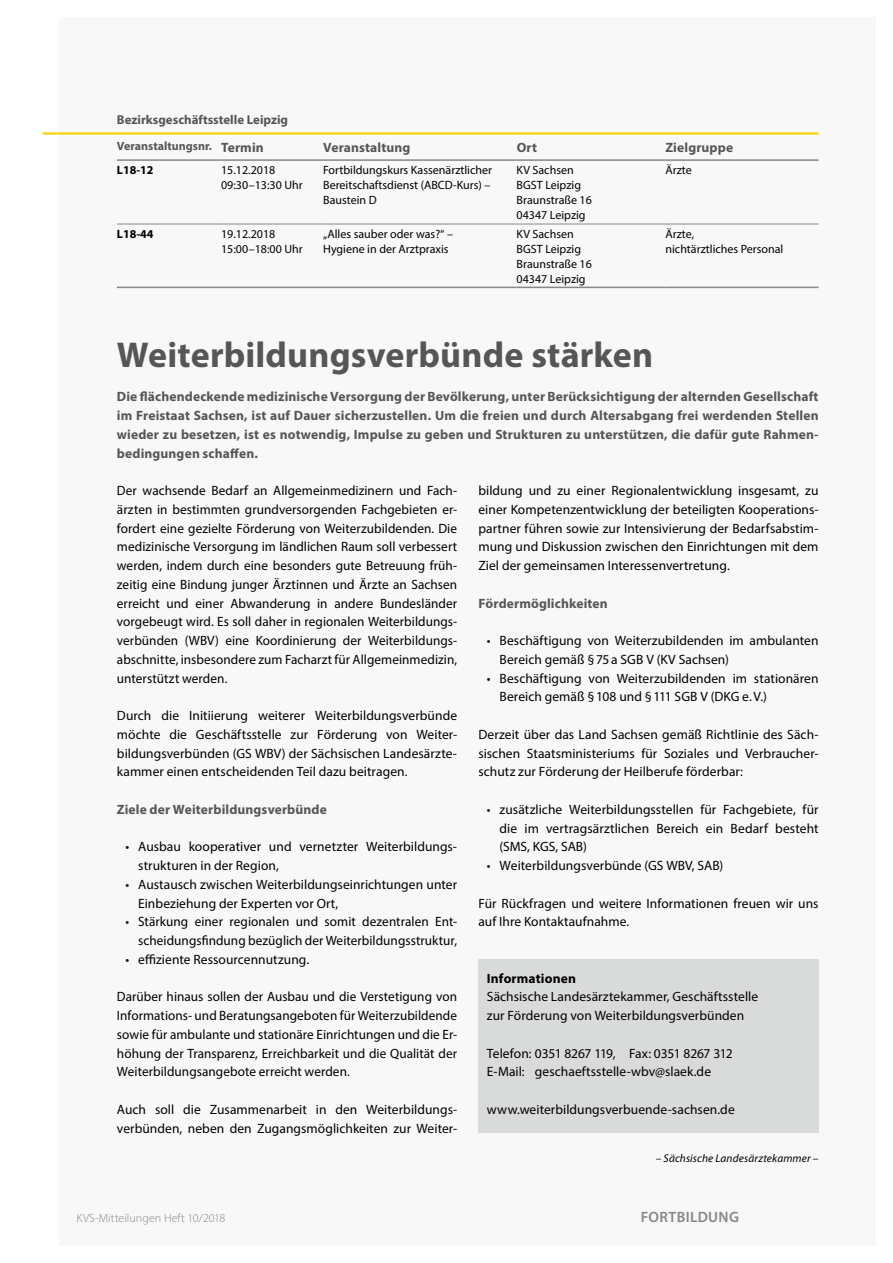
<style>
.page{position:relative;width:893px;height:1263px;background:#fff}
.page>*{position:absolute;margin:0;border:0;box-sizing:border-box;transform-origin:0 0}
.t1{font:700 36px "Myriad Pro";letter-spacing:.005em;color:#565655}
.t2{font:600 15px "Myriad Pro";letter-spacing:.025em;color:#868786}
.t3{font:13.5px/18.8px "Myriad Pro";letter-spacing:.005em;color:#000}
.t4{font:700 13.5px/18.8px "Myriad Pro";letter-spacing:.01em;color:#565655;text-align:justify}
.t5{font:700 13.5px "Myriad Pro";letter-spacing:.01em;color:#000}
.t6{font:700 12.9px "Myriad Pro";color:#565655}
.t7{font:12px/15px "Myriad Pro";color:#000}
.t8{font:300 12px "Myriad Pro";letter-spacing:.005em;color:#868786}
.t9{font:700 12px "Myriad Pro";color:#565655}
.t10{font:700 12px "Myriad Pro";color:#000}
.t11{font:italic 11.25px "Myriad Pro";letter-spacing:.015em;color:#000}
.s1{font-size:13.5px}
</style>
<div class="page">
<div style="left:60px;top:17px;width:816px;height:1229px;background:#f8f8f8"></div>
<hr style="left:117px;top:159px;width:104px;height:2px;background:#868786">
<hr style="left:221px;top:159px;width:102px;height:2px;background:#868786">
<hr style="left:323px;top:159px;width:194px;height:2px;background:#868786">
<hr style="left:517px;top:159px;width:148px;height:2px;background:#868786">
<hr style="left:665px;top:159px;width:154px;height:2px;background:#868786">
<hr style="left:117px;top:224px;width:104px;height:1px;background:#868786">
<hr style="left:221px;top:224px;width:102px;height:1px;background:#868786">
<hr style="left:323px;top:224px;width:194px;height:1px;background:#868786">
<hr style="left:517px;top:224px;width:148px;height:1px;background:#868786">
<hr style="left:665px;top:224px;width:154px;height:1px;background:#868786">
<hr style="left:117px;top:287px;width:104px;height:1px;background:#868786">
<hr style="left:221px;top:287px;width:102px;height:1px;background:#868786">
<hr style="left:323px;top:287px;width:194px;height:1px;background:#868786">
<hr style="left:517px;top:287px;width:148px;height:1px;background:#868786">
<hr style="left:665px;top:287px;width:154px;height:1px;background:#868786">
<hr style="left:43px;top:132px;width:776px;height:3px;background:#f6d300">
<div style="left:478px;top:959px;width:341px;height:174px;background:#d9dada"></div>
<p class="t6" style="left:117px;top:112px;width:173px">Bezirksgeschäftsstelle Leipzig</p>
<p class="t9" style="left:117px;top:139px;width:148px">Veranstaltungsnr. <span class="s1">Termin</span></p>
<p class="t4" style="left:323px;top:137px;width:89px">Veranstaltung</p>
<p class="t4" style="left:517px;top:137px;width:22px">Ort</p>
<p class="t4" style="left:665px;top:137px;width:69px">Zielgruppe</p>
<p class="t10" style="left:117px;top:162px;width:38px">L18-12</p>
<p class="t7" style="left:221px;top:163px;width:83px">15.12.2018<br>09:30–13:30 Uhr</p>
<p class="t7" style="left:323px;top:163px;width:170px">Fortbildungskurs Kassenärztlicher<br>Bereitschaftsdienst (ABCD-Kurs) –<br>Baustein D</p>
<p class="t7" style="left:517px;top:163px;width:77px">KV Sachsen<br>BGST Leipzig<br>Braunstraße 16<br>04347 Leipzig</p>
<p class="t7" style="left:665px;top:163px;width:28px">Ärzte</p>
<p class="t10" style="left:117px;top:226px;width:38px">L18-44</p>
<p class="t7" style="left:221px;top:226px;width:83px">19.12.2018<br>15:00–18:00 Uhr</p>
<p class="t7" style="left:323px;top:226px;width:131px">„Alles sauber oder was?“ –<br>Hygiene in der Arztpraxis</p>
<p class="t7" style="left:517px;top:226px;width:77px">KV Sachsen<br>BGST Leipzig<br>Braunstraße 16<br>04347 Leipzig</p>
<p class="t7" style="left:665px;top:226px;width:119px">Ärzte,<br>nichtärztliches Personal</p>
<h1 class="t1" style="left:117px;top:331px;width:538px">Weiterbildungsverbünde stärken</h1>
<p class="t4" style="left:117px;top:387px;width:703px">Die flächendeckende medizinische Versorgung der Bevölkerung, unter Berücksichtigung der alternden Gesellschaft im Freistaat Sachsen, ist auf Dauer sicherzustellen. Um die freien und durch Altersabgang frei werdenden Stellen wieder zu besetzen, ist es notwendig, Impulse zu geben und Strukturen zu unterstützen, die dafür gute Rahmen&shy;bedingungen schaffen.</p>
<p class="t3" style="left:117px;top:481px;width:342px;text-align:justify">Der wachsende Bedarf an Allgemeinmedizinern und Fach&shy;ärzten in bestimmten grundversorgenden Fachgebieten er&shy;fordert eine gezielte Förderung von Weiterzubildenden. Die medizinische Versorgung im ländlichen Raum soll verbessert werden, indem durch eine besonders gute Betreuung früh&shy;zeitig eine Bindung junger Ärztinnen und Ärzte an Sachsen erreicht und einer Abwanderung in andere Bundesländer vorgebeugt wird. Es soll daher in regionalen Weiterbildungs&shy;verbünden (WBV) eine Koordinierung der Weiterbildungs&shy;abschnitte, insbesondere zum Facharzt für Allgemeinmedizin, unterstützt werden.</p>
<p class="t3" style="left:117px;top:706px;width:342px;text-align:justify">Durch die Initiierung weiterer Weiterbildungsverbünde möchte die Geschäftsstelle zur Förderung von Weiter&shy;bildungsverbünden (GS WBV) der Sächsischen Landesärzte&shy;kammer einen entscheidenden Teil dazu beitragen.</p>
<p class="t4" style="left:117px;top:799px;width:211px">Ziele der Weiterbildungsverbünde</p>
<p class="t3" style="left:138px;top:837px;width:320px;text-indent:-13px">• Ausbau kooperativer und vernetzter Weiterbildungs&shy;strukturen in der Region,</p>
<p class="t3" style="left:138px;top:875px;width:320px;text-indent:-13px">• Austausch zwischen Weiterbildungseinrichtungen unter<br>Einbeziehung der Experten vor Ort,</p>
<p class="t3" style="left:125px;top:912px;width:333px;text-align:right">• Stärkung einer regionalen und somit dezentralen Ent&shy;scheidungsfindung bezüglich der Weiterbildungsstruktur,</p>
<p class="t3" style="left:125px;top:950px;width:185px">• effiziente Ressourcennutzung.</p>
<p class="t3" style="left:117px;top:987px;width:342px;text-align:justify">Darüber hinaus sollen der Ausbau und die Verstetigung von Informations- und Beratungsangeboten für Weiterzubildende sowie für ambulante und stationäre Einrichtungen und die Er&shy;höhung der Transparenz, Erreichbarkeit und die Qualität der Weiterbildungsangebote erreicht werden.</p>
<p class="t3" style="left:117px;top:1100px;width:342px">Auch soll die Zusammenarbeit in den Weiterbildungs&shy;verbünden, neben den Zugangsmöglichkeiten zur Weiter-</p>
<p class="t3" style="left:478px;top:481px;width:342px;text-align:justify">bildung und zu einer Regionalentwicklung insgesamt, zu einer Kompetenzentwicklung der beteiligten Kooperations&shy;partner führen sowie zur Intensivierung der Bedarfsabstim&shy;mung und Diskussion zwischen den Einrichtungen mit dem Ziel der gemeinsamen Interessenvertretung.</p>
<p class="t4" style="left:478px;top:593px;width:131px">Fördermöglichkeiten</p>
<p class="t3" style="left:500px;top:631px;width:320px;text-indent:-13px">• Beschäftigung von Weiterzubildenden im ambulanten<br>Bereich gemäß §75a SGB V (KV Sachsen)</p>
<p class="t3" style="left:500px;top:668px;width:320px;text-indent:-13px">• Beschäftigung von Weiterzubildenden im stationären<br>Bereich gemäß §108 und §111 SGB V (DKG e.V.)</p>
<p class="t3" style="left:478px;top:725px;width:342px;text-align:justify">Derzeit über das Land Sachsen gemäß Richtlinie des Säch&shy;sischen Staatsministeriums für Soziales und Verbraucher&shy;schutz zur Förderung der Heilberufe förderbar:</p>
<p class="t3" style="left:500px;top:800px;width:320px;text-align:justify;text-indent:-13px">• zusätzliche Weiterbildungsstellen für Fachgebiete, für die im vertragsärztlichen Bereich ein Bedarf besteht (SMS, KGS, SAB)</p>
<p class="t3" style="left:487px;top:856px;width:238px">• Weiterbildungsverbünde (GS WBV, SAB)</p>
<p class="t3" style="left:478px;top:893px;width:342px">Für Rückfragen und weitere Informationen freuen wir uns auf Ihre Kontaktaufnahme.</p>
<p class="t5" style="left:487px;top:969px;width:91px">Informationen</p>
<p class="t3" style="left:487px;top:987px;width:273px">Sächsische Landesärztekammer, Geschäftsstelle zur Förderung von Weiterbildungsverbünden</p>
<p class="t3" style="left:487px;top:1043px;width:247px">Telefon: 0351 8267 119, Fax: 0351 8267 312<br>E-Mail: geschaeftsstelle-wbv@slaek.de</p>
<p class="t3" style="left:487px;top:1100px;width:249px">www.weiterbildungsverbuende-sachsen.de</p>
<p class="t11" style="left:656px;top:1151px;width:164px">– Sächsische Landesärztekammer –</p>
<p class="t8" style="left:77px;top:1211px;width:150px">KVS-Mitteilungen Heft 10/2018</p>
<p class="t2" style="left:641px;top:1208px;width:100px">FORTBILDUNG</p>
</div>
